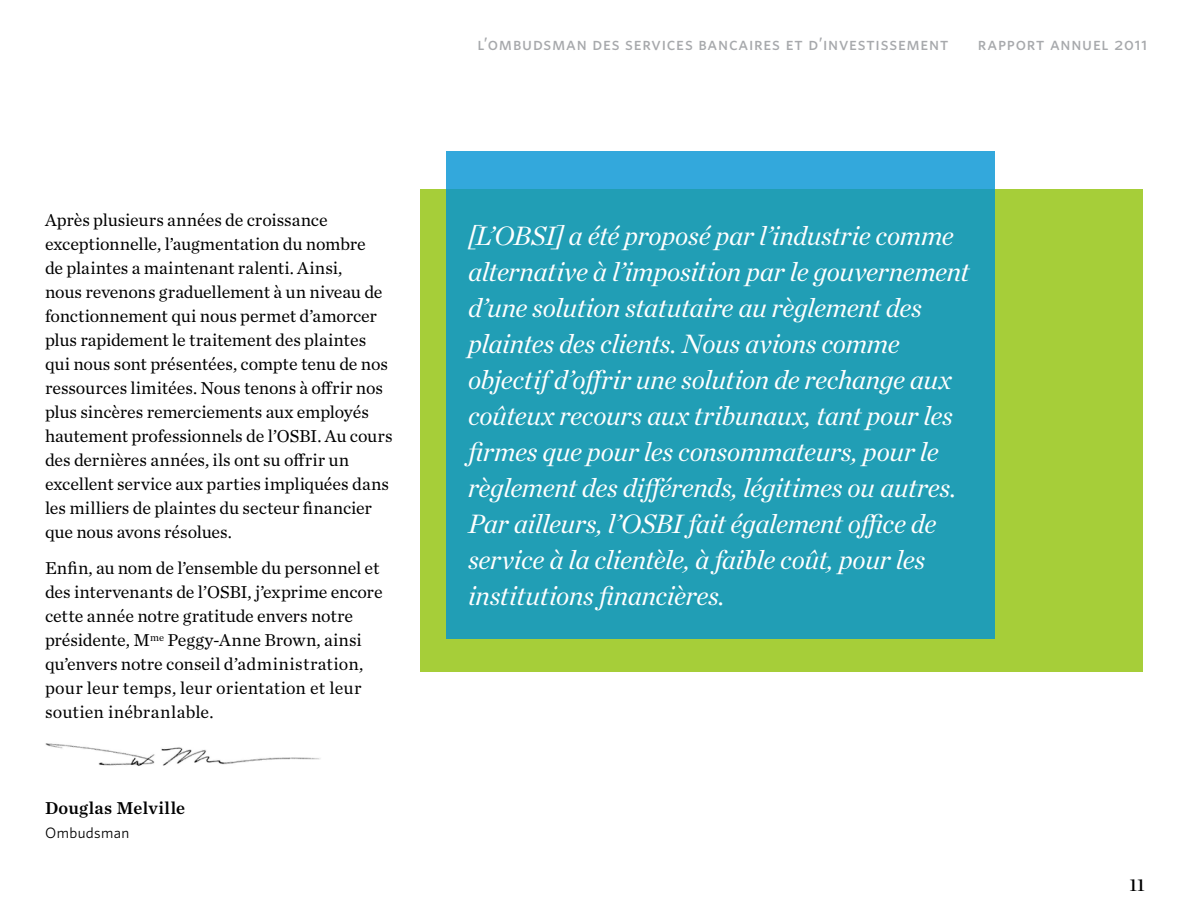
<style>
.page{position:relative;width:1188px;height:918px;background:#fff}
.page>*{position:absolute;margin:0;border:0;box-sizing:border-box;transform-origin:0 0}
.Intro_Copy_-_gray{font:italic 27px/36px "Chronicle Deck";letter-spacing:-.015em;color:#fff}
.Body_Copy{font:18px/24px "Chronicle Text G1";letter-spacing:-.005em;color:#000}
.t1{font:18px "Whitney HTF Medium SC";letter-spacing:.045em;color:#a7a9ac}
.Body_Copy-2{font:18px "Chronicle Text G1 Semi";letter-spacing:.015em;color:#000}
.t2{font:18px "Chronicle Deck Semi";color:#000}
.Body_Copy-3{font:15px "Whitney HTF";letter-spacing:.025em;color:#000}
</style>
<div class="page">
<img style="left:45px;top:743px;width:276px;height:23px">
<div style="left:420px;top:189px;width:723px;height:482px;background:#a6ce39"></div>
<svg style="left:446px;top:151px;width:549px;height:488px;background:#229eb8"></svg>
<p class="Body_Copy" style="left:45px;top:208px;width:349px">Après plusieurs années de croissance exceptionnelle, l’augmentation du nombre<br>de plaintes a maintenant ralenti. Ainsi,<br>nous revenons graduellement à un niveau de fonctionnement qui nous permet d’amorcer plus rapidement le traitement des plaintes qui nous sont présentées, compte tenu de nos ressources limitées. Nous tenons à offrir nos plus sincères remerciements aux employés hautement professionnels de l’OSBI. Au cours des dernières années, ils ont su offrir un excellent service aux parties impliquées dans les milliers de plaintes du secteur financier que nous avons résolues.</p>
<p class="Body_Copy" style="left:45px;top:556px;width:339px">Enfin, au nom de l’ensemble du personnel et des intervenants de l’OSBI, j’exprime encore cette année notre gratitude envers notre présidente, M<sup>me</sup> Peggy-Anne Brown, ainsi qu’envers notre conseil d’administration, pour leur temps, leur orientation et leur soutien inébranlable.</p>
<p class="Body_Copy-2" style="left:45px;top:794px;width:142px">Douglas Melville</p>
<p class="Body_Copy-3" style="left:45px;top:824px;width:86px">Ombudsman</p>
<p class="t1" style="left:477px;top:33px;width:472px">l’ombudsman des services bancaires et d’investissement</p>
<p class="t1" style="left:978px;top:33px;width:171px">rapport annuel 2011</p>
<p class="Intro_Copy_-_gray" style="left:468px;top:216px;width:503px">[L’OBSI] a été proposé par l’industrie comme alternative à l’imposition par le gouvernement d’une solution statutaire au règlement des plaintes des clients. Nous avions comme objectif d’offrir une solution de rechange aux coûteux recours aux tribunaux, tant pour les firmes que pour les consommateurs, pour le règlement des différends, légitimes ou autres.<br>Par ailleurs, l’OSBI fait également office de service à la clientèle, à faible coût, pour les institutions financières.</p>
<p class="t2" style="left:1129px;top:871px;width:17px">11</p>
</div>
